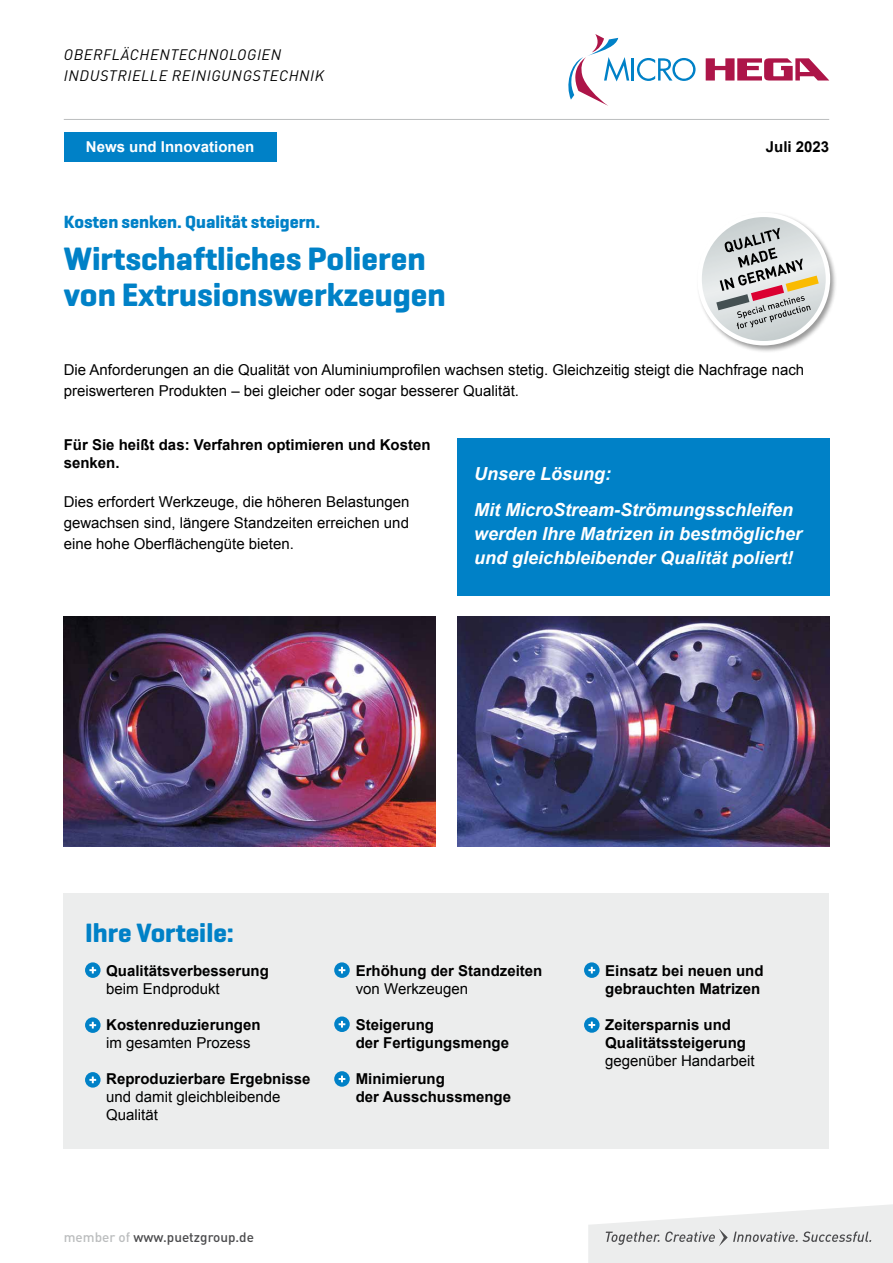
<style>
.page{position:relative;width:893px;height:1263px;background:#fff}
.page>*{position:absolute;margin:0;border:0;box-sizing:border-box;transform-origin:0 0}
.t1{font:700 33px/36px "Geogrotesque";color:#0081c7}
.t2{font:700 27px "Geogrotesque";color:#0081c7}
.t3{font:italic 700 18px/36px "Arial";color:#fff}
.t4{font:700 18px "Geogrotesque";color:#0081c7}
.t5{font:15px/21px "Arial";color:#000}
.t6{font:700 15px/18px "Arial";color:#000}
.t7{font:italic 15px/21px "DIN Pro";letter-spacing:.04em;color:#000}
.t8{font:700 15px "Arial";color:#fff}
.t9{font:500 13.5px "DIN Pro";color:#4b4b4d}
.s1{color:#bbbdbe}
</style>
<div class="page">
<hr style="left:64px;top:119px;width:765px;height:1px;background:#bbbdbe">
<svg style="left:588px;top:1204px;width:305px;height:59px"></svg>
<div style="left:64px;top:132px;width:212px;height:30px;background:#0081c7"></div>
<svg style="left:706px;top:58px;width:123px;height:23px"></svg>
<hr style="left:632px;top:58px;width:2px;height:23px;background:#0081c7">
<svg style="left:637px;top:58px;width:59px;height:23px"></svg>
<svg style="left:568px;top:34px;width:61px;height:72px"></svg>
<div style="left:696px;top:211px;width:142px;height:142px;background:#000;opacity:.4"></div>
<div style="left:697px;top:213px;width:133px;height:132px;background:#fff;border-radius:50%"></div>
<img style="left:702px;top:217px;width:124px;height:124px;border-radius:62px">
<svg style="left:716px;top:228px;width:103px;height:101px;background:#c0bdba"></svg>
<div style="left:64px;top:893px;width:765px;height:255px;background:#eceded"></div>
<svg style="left:85px;top:962px;width:16px;height:16px"></svg>
<svg style="left:89px;top:967px;width:7px;height:6px"></svg>
<svg style="left:334px;top:962px;width:16px;height:16px"></svg>
<svg style="left:339px;top:967px;width:6px;height:6px"></svg>
<svg style="left:334px;top:1016px;width:16px;height:16px"></svg>
<svg style="left:339px;top:1021px;width:6px;height:7px"></svg>
<svg style="left:334px;top:1071px;width:16px;height:16px"></svg>
<svg style="left:339px;top:1075px;width:6px;height:7px"></svg>
<svg style="left:584px;top:962px;width:16px;height:16px"></svg>
<svg style="left:588px;top:967px;width:7px;height:6px"></svg>
<svg style="left:584px;top:1017px;width:16px;height:16px"></svg>
<svg style="left:588px;top:1021px;width:7px;height:7px"></svg>
<svg style="left:85px;top:1017px;width:16px;height:16px"></svg>
<svg style="left:89px;top:1022px;width:7px;height:6px"></svg>
<div style="left:85px;top:1072px;width:16px;height:15px;background:#0081c7;border-radius:50%"></div>
<svg style="left:89px;top:1076px;width:7px;height:7px"></svg>
<img style="left:64px;top:617px;width:372px;height:229px">
<img style="left:457px;top:617px;width:372px;height:229px">
<div style="left:457px;top:438px;width:372px;height:157px;background:#0081c7"></div>
<p class="t7" style="left:64px;top:44px;width:262px">OBERFLÄCHENTECHNOLOGIEN<br>INDUSTRIELLE REINIGUNGSTECHNIK</p>
<p class="t8" style="left:86px;top:137px;width:170px">News und Innovationen</p>
<p class="t4" style="left:64px;top:211px;width:258px">Kosten senken. Qualität steigern.</p>
<h1 class="t1" style="left:64px;top:241px;width:383px">Wirtschaftliches Polieren von Extrusionswerkzeugen</h1>
<p class="t6" style="left:766px;top:138px;width:65px">Juli 2023</p>
<p class="t5" style="left:64px;top:360px;width:742px">Die Anforderungen an die Qualität von Aluminiumprofilen wachsen stetig. Gleichzeitig steigt die Nachfrage nach preiswerteren Produkten – bei gleicher oder sogar besserer Qualität.</p>
<p class="t6" style="left:64px;top:436px;width:368px">Für Sie heißt das: Verfahren optimieren und Kosten senken.</p>
<p class="t5" style="left:64px;top:492px;width:347px;text-align:justify">Dies erfordert Werkzeuge, die höheren Belastungen gewachsen sind, längere Standzeiten erreichen und eine hohe Oberflächengüte bieten.</p>
<p class="t3" style="left:474px;top:457px;width:321px">Unsere Lösung:<br>Mit MicroStream-Strömungsschleifen</p>
<p class="t3" style="left:474px;top:523px;width:330px;line-height:24px">werden Ihre Matrizen in bestmöglicher und gleichbleibender Qualität poliert!</p>
<h2 class="t2" style="left:85px;top:916px;width:150px">Ihre Vorteile:</h2>
<p class="t6" style="left:106px;top:962px;width:164px">Qualitätsverbesserung</p>
<p class="t5" style="left:106px;top:978px;width:115px">beim Endprodukt</p>
<p class="t6" style="left:106px;top:1016px;width:156px">Kostenreduzierungen</p>
<p class="t5" style="left:106px;top:1032px;width:146px">im gesamten Prozess</p>
<p class="t6" style="left:106px;top:1070px;width:206px">Reproduzierbare Ergebnisse</p>
<p class="t5" style="left:106px;top:1088px;width:176px;line-height:18px">und damit gleichbleibende<br>Qualität</p>
<p class="t9" style="left:64px;top:1228px;width:192px"><span class="s1">member of</span> www.puetzgroup.de</p>
<p class="t6" style="left:356px;top:962px;width:188px">Erhöhung der Standzeiten</p>
<p class="t5" style="left:356px;top:978px;width:114px">von Werkzeugen</p>
<p class="t6" style="left:356px;top:1016px;width:155px">Steigerung<br>der Fertigungsmenge</p>
<p class="t6" style="left:356px;top:1070px;width:157px">Minimierung<br>der Ausschussmenge</p>
<p class="t6" style="left:605px;top:962px;width:160px">Einsatz bei neuen und gebrauchten Matrizen</p>
<p class="t6" style="left:605px;top:1016px;width:142px">Zeitersparnis und<br>Qualitätssteigerung</p>
<p class="t5" style="left:605px;top:1050px;width:151px">gegenüber Handarbeit</p>
</div>
